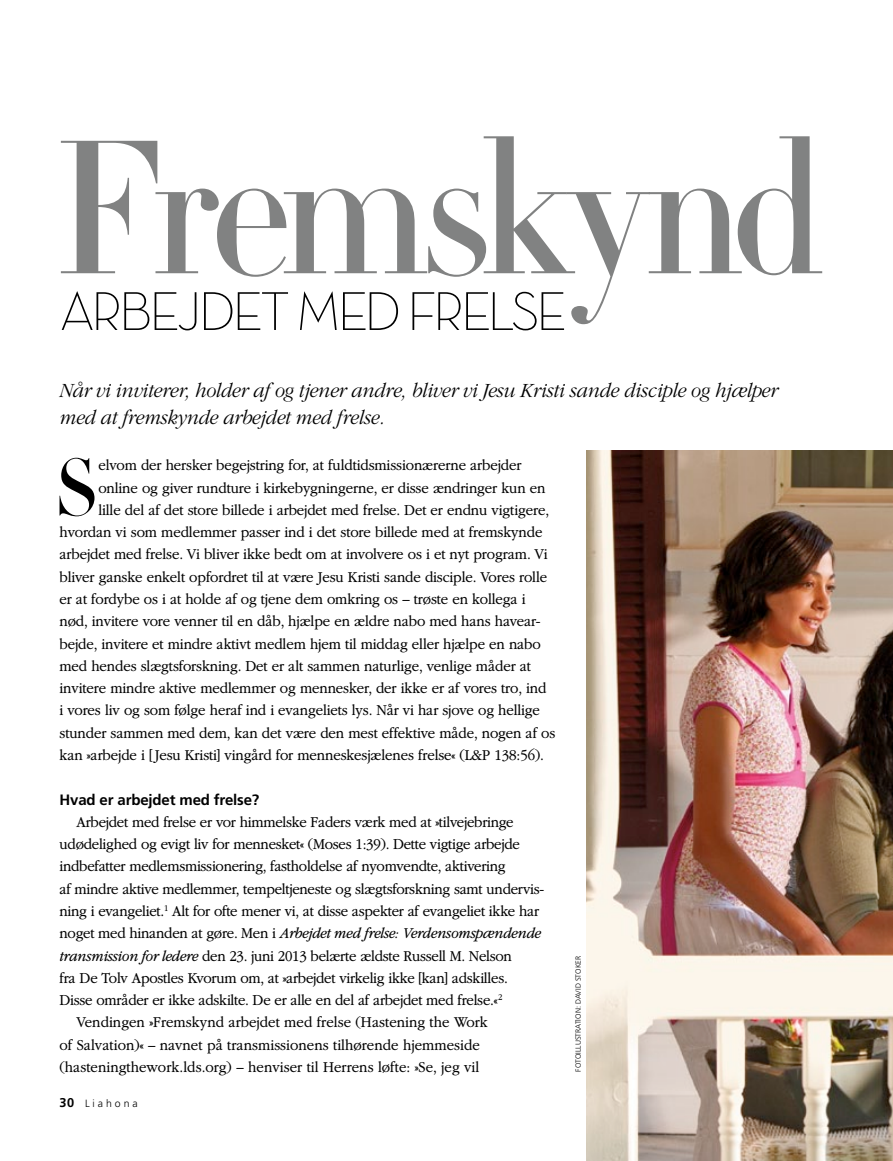
<style>
.page{position:relative;width:893px;height:1161px;background:#fff}
.page>*{position:absolute;margin:0;border:0;box-sizing:border-box;transform-origin:0 0}
.ARTCL_title{font:186px "Didotlds Lat Headline";letter-spacing:-.065em;color:#818282;scale:.94 1}
.ARTCL_para_first{font:78.3px "Didotlds Lat Headline";color:#000;scale:.95 1}
.ARTCL_title-2{font:55.5px "Neutralds Lat Light Alt Display";letter-spacing:-.06em;color:#000}
.ARTCL_kicker{font:italic 300 21px/27px "Garamondlds Lat";letter-spacing:-.01em;color:#000;scale:.95 1}
.ARTCL_para_first-2{font:300 15.75px "Garamondlds Lat Plus";letter-spacing:-.01em;color:#000;scale:.95 1}
.ARTCL_para{font:300 15.75px/22.2px "Garamondlds Lat Plus";letter-spacing:-.02em;color:#000;scale:.95 1}
.ARTCL_para-2{font:300 15.75px/22.4px "Garamondlds Lat Plus";color:#000;scale:.95 1}
.TOPIC-1_title{font:700 15px "Frutigerlds Lat";letter-spacing:-.01em;color:#000}
.Folio_L{font:300 10.5px "Frutigerlds Lat";letter-spacing:.28em;color:#000}
.FIGimg-CRDT_para{font:300 7.5px "Frutigerlds Lat";color:#000}
.s1{font-style:italic}
.s2{font-weight:700;font-size:12.75px}
</style>
<div class="page">
<img style="left:587px;top:451px;width:306px;height:710px">
<p class="ARTCL_title" style="left:54px;top:56px;width:825px">Fremskynd</p>
<p class="ARTCL_title-2" style="left:60px;top:276px;width:509px">ARBEJDET MED FRELSE</p>
<p class="ARTCL_kicker" style="left:60px;top:376px;width:758px">Når vi inviterer, holder af og tjener andre, bliver vi Jesu Kristi sande disciple og hjælper med at fremskynde arbejdet med frelse.</p>
<p class="ARTCL_para_first" style="left:55px;top:423px;width:48px">S</p>
<p class="ARTCL_para_first-2" style="left:98px;top:454px;width:447px">elvom der hersker begejstring for, at fuldtidsmissionærerne arbejder</p>
<p class="ARTCL_para_first-2" style="left:98px;top:476px;width:472px">online og giver rundture i kirkebygningerne, er disse ændringer kun en</p>
<p class="ARTCL_para_first-2" style="left:98px;top:498px;width:476px">lille del af det store billede i arbejdet med frelse. Det er endnu vigtigere,</p>
<p class="ARTCL_para_first-2" style="left:60px;top:521px;width:510px">hvordan vi som medlemmer passer ind i det store billede med at fremskynde</p>
<p class="ARTCL_para_first-2" style="left:60px;top:543px;width:515px">arbejdet med frelse. Vi bliver ikke bedt om at involvere os i et nyt program. Vi</p>
<p class="ARTCL_para_first-2" style="left:60px;top:565px;width:515px">bliver ganske enkelt opfordret til at være Jesu Kristi sande disciple. Vores rolle</p>
<p class="ARTCL_para_first-2" style="left:60px;top:588px;width:492px">er at fordybe os i at holde af og tjene dem omkring os – trøste en kollega i</p>
<p class="ARTCL_para_first-2" style="left:60px;top:610px;width:508px">nød, invitere vore venner til en dåb, hjælpe en ældre nabo med hans havear-</p>
<p class="ARTCL_para_first-2" style="left:60px;top:632px;width:508px">bejde, invitere et mindre aktivt medlem hjem til middag eller hjælpe en nabo</p>
<p class="ARTCL_para_first-2" style="left:60px;top:654px;width:498px">med hendes slægtsforskning. Det er alt sammen naturlige, venlige måder at</p>
<p class="ARTCL_para_first-2" style="left:60px;top:677px;width:514px">invitere mindre aktive medlemmer og mennesker, der ikke er af vores tro, ind</p>
<p class="ARTCL_para_first-2" style="left:60px;top:699px;width:507px">i vores liv og som følge heraf ind i evangeliets lys. Når vi har sjove og hellige</p>
<p class="ARTCL_para_first-2" style="left:60px;top:721px;width:523px">stunder sammen med dem, kan det være den mest effektive måde, nogen af os</p>
<p class="ARTCL_para_first-2" style="left:60px;top:744px;width:512px">kan »arbejde i [Jesu Kristi] vingård for menneskesjælenes frelse« (L&amp;P 138:56).</p>
<p class="TOPIC-1_title" style="left:60px;top:788px;width:201px">Hvad er arbejdet med frelse?</p>
<p class="ARTCL_para" style="left:60px;top:810px;width:512px;text-indent:17px">Arbejdet med frelse er vor himmelske Faders værk med at »tilvejebringe udødelighed og evigt liv for mennesket« (Moses 1:39). Dette vigtige arbejde indbefatter medlemsmissionering, fastholdelse af nyomvendte, aktivering<br>af mindre aktive medlemmer, tempeltjeneste og slægtsforskning samt undervis&shy;ning i evangeliet.<sup>1</sup> Alt for ofte mener vi, at disse aspekter af evangeliet ikke har noget med hinanden at gøre. Men i <span class="s1">Arbejdet med frelse: Verdensomspændende transmission for ledere</span> den 23. juni 2013 belærte ældste Russell M. Nelson<br>fra De Tolv Apostles Kvorum om, at »arbejdet virkelig ikke [kan] adskilles.<br>Disse områder er ikke adskilte. De er alle en del af arbejdet med frelse.« <sup>2</sup></p>
<p class="ARTCL_para-2" style="left:60px;top:1010px;width:453px;text-indent:17px">Vendingen »Fremskynd arbejdet med frelse (Hastening the Work of Salvation)« – navnet på transmissionens tilhørende hjemmeside (hasteningthework.lds.org) – henviser til Herrens løfte: »Se, jeg vil</p>
<p class="Folio_L" style="left:60px;top:1095px;width:80px"><span class="s2">30</span> Liahona</p>
<p class="FIGimg-CRDT_para" style="left:573px;top:1071px;width:117px;rotate:-90deg">FOTOILLUSTRATION: DAVID STOKER</p>
</div>
